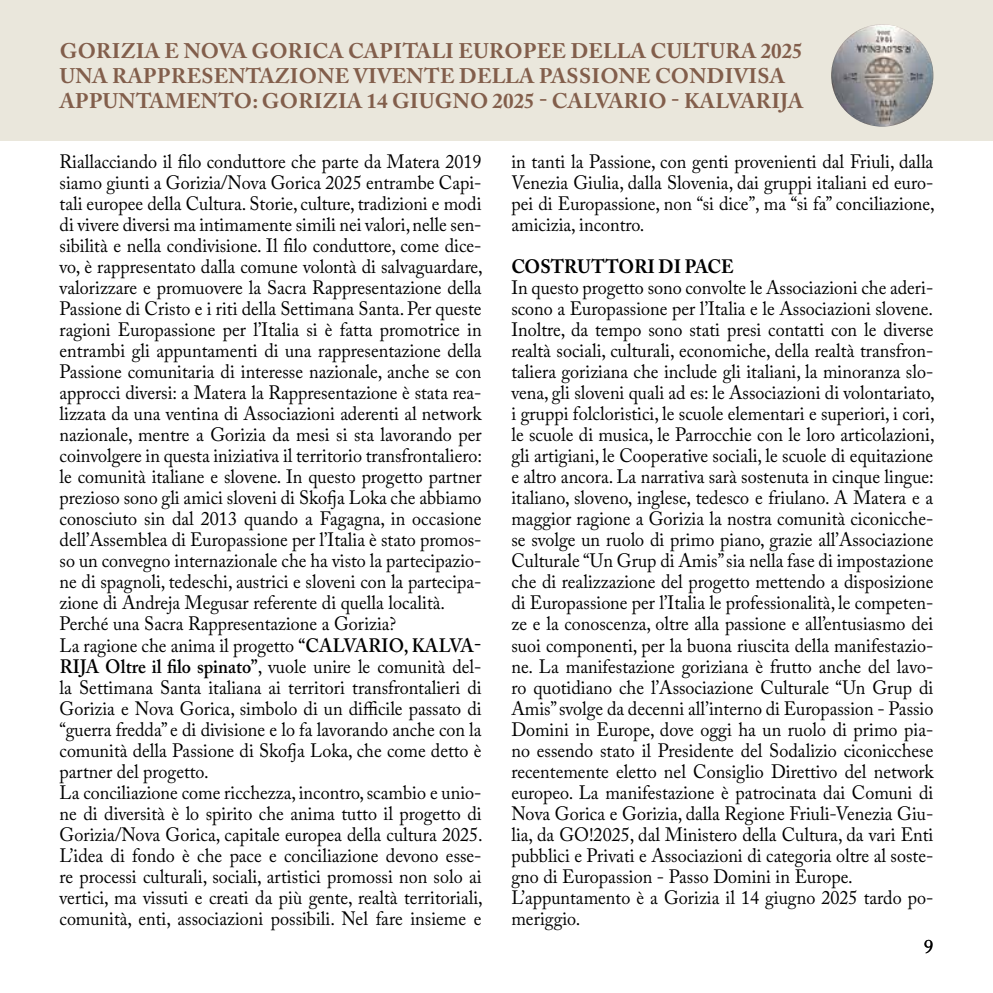
<style>
.page{position:relative;width:993px;height:993px;background:#fff}
.page>*{position:absolute;margin:0;border:0;box-sizing:border-box;transform-origin:0 0}
.t1{font:700 21px/25.2px "Adobe Caslon Pro";letter-spacing:.015em;color:#825e4b}
.t2{font:19.25px/21px "Adobe Caslon Pro";color:#000;scale:.94 1}
.t3{font:700 19.25px "Adobe Caslon Pro";color:#000;scale:.94 1}
.t4{font:19.25px "Adobe Caslon Pro";color:#000}
.s1{font-weight:600}
</style>
<div class="page">
<div style="left:0;top:0;width:992px;height:141px;background:#eae7dc"></div>
<img style="left:830px;top:24px;width:103px;height:102px;border-radius:51px">
<p class="t1" style="left:60px;top:38px;width:745px">GORIZIA E NOVA GORICA CAPITALI EUROPEE DELLA CULTURA 2025<br>UNA RAPPRESENTAZIONE VIVENTE DELLA PASSIONE CONDIVISA<br>APPUNTAMENTO: GORIZIA 14 GIUGNO 2025 - CALVARIO - KALVARIJA</p>
<p class="t2" style="left:60px;top:151px;width:451px">Riallacciando il filo conduttore che parte da Matera 2019 siamo giunti a Gorizia/Nova Gorica 2025 entrambe Capi&shy;tali europee della Cultura. Storie, culture, tradizioni e modi di vivere diversi ma intimamente simili nei valori, nelle sen&shy;sibilità e nella condivisione. Il filo conduttore, come dice&shy;vo, è rappresentato dalla comune volontà di salvaguardare, valorizzare e promuovere la Sacra Rappresentazione della Passione di Cristo e i riti della Settimana Santa. Per queste ragioni Europassione per l’Italia si è fatta promotrice in entrambi gli appuntamenti di una rappresentazione della Passione comunitaria di interesse nazionale, anche se con approcci diversi: a Matera la Rappresentazione è stata rea&shy;lizzata da una ventina di Associazioni aderenti al network nazionale, mentre a Gorizia da mesi si sta lavorando per coinvolgere in questa iniziativa il territorio transfrontaliero: le comunità italiane e slovene. In questo progetto partner prezioso sono gli amici sloveni di Skofja Loka che abbiamo conosciuto sin dal 2013 quando a Fagagna, in occasione dell’Assemblea di Europassione per l’Italia è stato promos&shy;so un convegno internazionale che ha visto la partecipazio&shy;ne di spagnoli, tedeschi, austrici e sloveni con la partecipa&shy;zione di Andreja Megusar referente di quella località.<br>Perché una Sacra Rappresentazione a Gorizia?<br>La ragione che anima il progetto <span class="s1">“CALVARIO, KALVA-RIJA Oltre il filo spinato”</span>, vuole unire le comunità del&shy;la Settimana Santa italiana ai territori transfrontalieri di Gorizia e Nova Gorica, simbolo di un difficile passato di “guerra fredda” e di divisione e lo fa lavorando anche con la comunità della Passione di Skofja Loka, che come detto è partner del progetto.<br>La conciliazione come ricchezza, incontro, scambio e unio&shy;ne di diversità è lo spirito che anima tutto il progetto di Gorizia/Nova Gorica, capitale europea della cultura 2025.<br>L’idea di fondo è che pace e conciliazione devono esse&shy;re processi culturali, sociali, artistici promossi non solo ai vertici, ma vissuti e creati da più gente, realtà territoriali, comunità, enti, associazioni possibili. Nel fare insieme e</p>
<p class="t2" style="left:511px;top:151px;width:451px;text-align:justify">in tanti la Passione, con genti provenienti dal Friuli, dalla Venezia Giulia, dalla Slovenia, dai gruppi italiani ed euro&shy;pei di Europassione, non “si dice”, ma “si fa” conciliazione, amicizia, incontro.</p>
<p class="t3" style="left:511px;top:255px;width:238px">COSTRUTTORI DI PACE</p>
<p class="t2" style="left:511px;top:277px;width:451px">In questo progetto sono convolte le Associazioni che aderi&shy;scono a Europassione per l’Italia e le Associazioni slovene.<br>Inoltre, da tempo sono stati presi contatti con le diverse realtà sociali, culturali, economiche, della realtà transfron&shy;taliera goriziana che include gli italiani, la minoranza slo&shy;vena, gli sloveni quali ad es: le Associazioni di volontariato, i gruppi folcloristici, le scuole elementari e superiori, i cori, le scuole di musica, le Parrocchie con le loro articolazioni, gli artigiani, le Cooperative sociali, le scuole di equitazione e altro ancora. La narrativa sarà sostenuta in cinque lingue: italiano, sloveno, inglese, tedesco e friulano. A Matera e a maggior ragione a Gorizia la nostra comunità ciconicche&shy;se svolge un ruolo di primo piano, grazie all’Associazione Culturale “Un Grup di Amis” sia nella fase di impostazione che di realizzazione del progetto mettendo a disposizione di Europassione per l’Italia le professionalità, le competen&shy;ze e la conoscenza, oltre alla passione e all’entusiasmo dei suoi componenti, per la buona riuscita della manifestazio&shy;ne. La manifestazione goriziana è frutto anche del lavo&shy;ro quotidiano che l’Associazione Culturale “Un Grup di Amis” svolge da decenni all’interno di Europassion - Passio Domini in Europe, dove oggi ha un ruolo di primo pia&shy;no essendo stato il Presidente del Sodalizio ciconicchese recentemente eletto nel Consiglio Direttivo del network europeo. La manifestazione è patrocinata dai Comuni di Nova Gorica e Gorizia, dalla Regione Friuli-Venezia Giu&shy;lia, da GO!2025, dal Ministero della Cultura, da vari Enti pubblici e Privati e Associazioni di categoria oltre al soste&shy;gno di Europassion - Passo Domini in Europe.<br>L’appuntamento è a Gorizia il 14 giugno 2025 tardo po&shy;meriggio.</p>
<p class="t4" style="left:923px;top:935px;width:11px">9</p>
</div>
